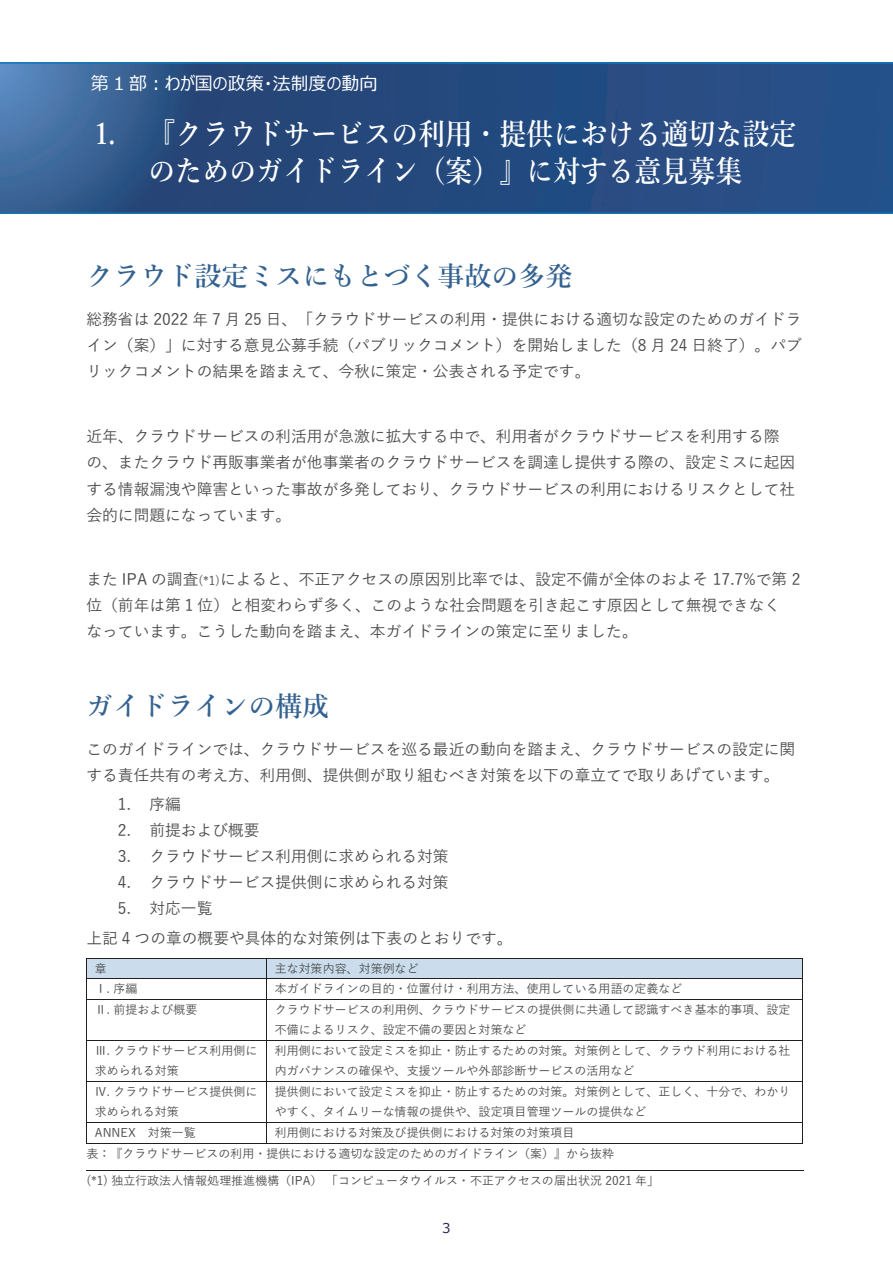
<style>
.page{position:relative;width:893px;height:1263px;background:#fff}
.page>*{position:absolute;margin:0;border:0;box-sizing:border-box;transform-origin:0 0}
.t1{font:600 30px/37.7px "Yu Mincho";color:#fff;text-align:center;scale:.9 1}
.t2{font:600 27px "Yu Mincho";color:#336291}
.t3{font:18px "Meiryo UI";color:#fff}
.t4{font:500 15.75px/26.4px "Yu Gothic";color:#494a4b}
.t5{font:13.5px "Meiryo UI";color:#292549}
.t6{font:500 12px/20.1px "Yu Gothic";color:#494a4b}
.s1{font-size:12px}
.s2{color:#282549}
</style>
<div class="page">
<svg style="left:0;top:62px;width:893px;height:152px;background:#295085"></svg>
<div style="left:87px;top:958px;width:179px;height:20px;background:#cbdded"></div>
<div style="left:267px;top:958px;width:535px;height:20px;background:#cbdded"></div>
<hr style="left:86px;top:958px;width:717px;height:1px;background:#231f20">
<hr style="left:86px;top:978px;width:717px;height:1px;background:#231f20">
<svg style="left:86px;top:959px;width:1px;height:40px"></svg>
<svg style="left:266px;top:959px;width:1px;height:40px"></svg>
<svg style="left:802px;top:959px;width:1px;height:40px"></svg>
<hr style="left:86px;top:999px;width:717px;height:1px;background:#231f20">
<hr style="left:86px;top:1000px;width:1px;height:40px;background:#231f20">
<hr style="left:266px;top:1000px;width:1px;height:40px;background:#231f20">
<hr style="left:802px;top:1000px;width:1px;height:40px;background:#231f20">
<hr style="left:86px;top:1040px;width:717px;height:1px;background:#231f20">
<hr style="left:86px;top:1041px;width:1px;height:40px;background:#231f20">
<hr style="left:266px;top:1041px;width:1px;height:40px;background:#231f20">
<hr style="left:802px;top:1041px;width:1px;height:40px;background:#231f20">
<hr style="left:86px;top:1081px;width:717px;height:1px;background:#231f20">
<hr style="left:86px;top:1082px;width:1px;height:40px;background:#231f20">
<hr style="left:266px;top:1082px;width:1px;height:40px;background:#231f20">
<hr style="left:802px;top:1082px;width:1px;height:40px;background:#231f20">
<hr style="left:86px;top:1122px;width:717px;height:1px;background:#231f20">
<svg style="left:86px;top:1123px;width:1px;height:20px"></svg>
<hr style="left:86px;top:1143px;width:180px;height:1px;background:#231f20">
<svg style="left:266px;top:1123px;width:1px;height:20px"></svg>
<hr style="left:267px;top:1143px;width:535px;height:1px;background:#231f20">
<svg style="left:802px;top:1123px;width:1px;height:21px"></svg>
<hr style="left:86px;top:1170px;width:718px;height:1px;background:#231f20">
<p class="t3" style="left:91px;top:71px;width:288px">第 1 部︓わが国の政策・法制度の動向</p>
<h1 class="t1" style="left:95px;top:116px;width:781px">1. 『クラウドサービスの利用・提供における適切な設定のためのガイドライン（案）』に対する意見募集</h1>
<h2 class="t2" style="left:86px;top:260px;width:487px">クラウド設定ミスにもとづく事故の多発</h2>
<p class="t4" style="left:86px;top:303px;width:717px;text-align:justify">総務省は 2022 年 7 月 25 日、「クラウドサービスの利用・提供における適切な設定のためのガイドライン（案）」に対する意見公募手続（パブリックコメント）を開始しました（8 月 24 日終了）。パブリックコメントの結果を踏まえて、今秋に策定・公表される予定です。</p>
<p class="t4" style="left:86px;top:421px;width:710px">近年、クラウドサービスの利活用が急激に拡大する中で、利用者がクラウドサービスを利用する際の、またクラウド再販事業者が他事業者のクラウドサービスを調達し提供する際の、設定ミスに起因する情報漏洩や障害といった事故が多発しており、クラウドサービスの利用におけるリスクとして社会的に問題になっています。</p>
<p class="t4" style="left:86px;top:564px;width:716px">また IPA の調査<span class="s1">(*1)</span>によると、不正アクセスの原因別比率では、設定不備が全体のおよそ 17.7%で第 2位（前年は第 1 位）と相変わらず多く、このような社会問題を引き起こす原因として無視できなく<br>なっています。こうした動向を踏まえ、本ガイドラインの策定に至りました。</p>
<h2 class="t2" style="left:86px;top:690px;width:244px">ガイドラインの構成</h2>
<p class="t4" style="left:86px;top:734px;width:710px">このガイドラインでは、クラウドサービスを巡る最近の動向を踏まえ、クラウドサービスの設定に関する責任共有の考え方、利用側、提供側が取り組むべき対策を以下の章立てで取りあげています。</p>
<p class="t4" style="left:118px;top:789px;width:64px">1. 序編</p>
<p class="t4" style="left:118px;top:815px;width:143px">2. 前提および概要</p>
<p class="t4" style="left:118px;top:841px;width:332px">3. クラウドサービス利用側に求められる対策</p>
<p class="t4" style="left:118px;top:867px;width:332px">4. クラウドサービス提供側に求められる対策</p>
<p class="t4" style="left:86px;top:890px;width:428px;line-height:30.5px;text-indent:32px">5. 対応一覧<br>上記 4 つの章の概要や具体的な対策例は下表のとおりです。</p>
<p class="t6" style="left:95px;top:957px;width:13px">章</p>
<p class="t6" style="left:275px;top:957px;width:145px">主な対策内容、対策例など</p>
<p class="t6" style="left:95px;top:977px;width:44px">Ⅰ. 序編</p>
<p class="t6" style="left:275px;top:977px;width:409px">本ガイドラインの目的・位置付け・利用方法、使用している用語の定義など</p>
<p class="t6" style="left:95px;top:998px;width:104px">Ⅱ. 前提および概要</p>
<p class="t6" style="left:275px;top:998px;width:517px">クラウドサービスの利用例、クラウドサービスの提供側に共通して認識すべき基本的事項、設定不備によるリスク、設定不備の要因と対策など</p>
<p class="t6" style="left:95px;top:1039px;width:164px">Ⅲ. クラウドサービス利用側に求められる対策</p>
<p class="t6" style="left:275px;top:1039px;width:517px">利用側において設定ミスを抑止・防止するための対策。対策例として、クラウド利用における社内ガバナンスの確保や、支援ツールや外部診断サービスの活用など</p>
<p class="t6" style="left:95px;top:1080px;width:164px">Ⅳ. クラウドサービス提供側に求められる対策</p>
<p class="t6" style="left:275px;top:1080px;width:517px">提供側において設定ミスを抑止・防止するための対策。対策例として、正しく、十分で、わかりやすく、タイムリーな情報の提供や、設定項目管理ツールの提供など</p>
<p class="t6" style="left:95px;top:1121px;width:102px">ANNEX 対策一覧</p>
<p class="t6" style="left:86px;top:1120px;width:529px;line-height:20.9px;text-indent:188px">利用側における対策及び提供側における対策の対策項目<br>表：『クラウドサービスの利用・提供における適切な設定のためのガイドライン（案）』から抜粋</p>
<p class="t6" style="left:86px;top:1168px;width:574px">(*1) 独立行政法人情報処理推進機構（IPA） 「コンピュータウイルス・不正アクセスの届出状況 2021 年」</p>
<p class="t5" style="left:434px;top:1218px;width:18px">3<span class="s2">3</span></p>
</div>
